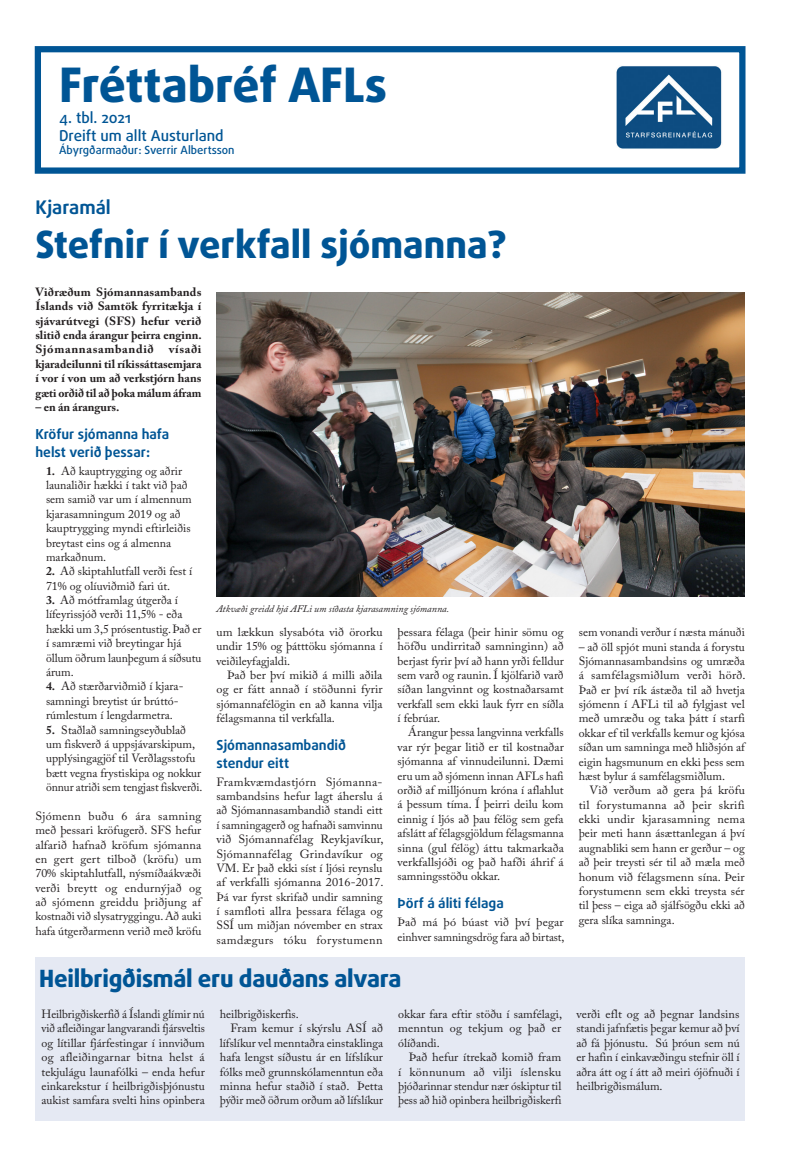
<style>
.page{position:relative;width:798px;height:1170px;background:#fff}
.page>*{position:absolute;margin:0;border:0;box-sizing:border-box;transform-origin:0 0}
.t1{font:800 47.5px "Daxline Pro";color:#005595}
.t2{font:800 37.5px "Daxline Pro";color:#005595}
.t3{font:800 23.75px "Daxline Pro";letter-spacing:-.01em;color:#005595}
.t4{font:700 18.75px "Daxline Pro";color:#005595}
.t5{font:500 15px/18px "Daxline Pro";color:#005595}
.t6{font:700 13.75px/17.5px "Daxline Pro";color:#005595}
.t7{font:11.88px/14.4px "Adobe Caslon Pro";color:#231f20;text-align:justify}
.t8{font:700 11.88px/14.4px "Adobe Caslon Pro";color:#231f20;text-align:justify}
.t9{font:500 11.25px "Daxline Pro";color:#005595}
.t10{font:italic 10px "Adobe Caslon Pro";color:#231f20}
.s1{font-weight:700}
</style>
<div class="page">
<div style="left:35px;top:956px;width:709px;height:164px;background:#e5e9f3"></div>
<div style="left:35px;top:46px;width:710px;height:128px;border:6px solid #005595"></div>
<img style="left:616px;top:66px;width:106px;height:83px">
<img style="left:216px;top:292px;width:528px;height:304px">
<h1 class="t1" style="left:59px;top:54px;width:329px">Fréttabréf AFLs</h1>
<p class="t5" style="left:59px;top:109px;width:166px">4. tbl. 2021<br>Dreift um allt Austurland</p>
<p class="t9" style="left:59px;top:143px;width:177px">Ábyrgðarmaður: Sverrir Albertsson</p>
<h3 class="t4" style="left:35px;top:195px;width:77px">Kjaramál</h3>
<h2 class="t2" style="left:35px;top:219px;width:472px">Stefnir í verkfall sjómanna?</h2>
<p class="t8" style="left:35px;top:284px;width:168px">Viðræðum Sjómannasambands Íslands við Samtök fyrritækja í sjávarútvegi (SFS) hefur verið slitið enda árangur þeirra enginn.<br>Sjómannasambandið</p>
<p class="t8" style="left:35px;top:342px;width:167px;text-indent:133px">vísaði kjaradeilunni til ríkissáttasemjara í vor í von um að verkstjórn hans gæti orðið til að þoka málum áfram</p>
<p class="t8" style="left:35px;top:399px;width:85px">– en án árangurs.</p>
<p class="t6" style="left:35px;top:425px;width:135px">Kröfur sjómanna hafa helst verið þessar:</p>
<p class="t7" style="left:46px;top:463px;width:147px;text-align:left"><span class="s1">1.</span> Að kauptrygging og aðrir launaliðir hækki í takt við það sem samið var um í almennum kjarasamningum 2019 og að kauptrygging myndi eftirleiðis breytast eins og á almenna markaðnum.</p>
<p class="t7" style="left:46px;top:564px;width:148px"><span class="s1">2.</span> Að skiptahlutfall verði fest í<br>71% og olíuviðmið fari út.</p>
<p class="t7" style="left:46px;top:592px;width:157px;text-align:left"><span class="s1">3.</span> Að mótframlag útgerða í lífeyrissjóð verði 11,5% - eða hækki um 3,5 prósentustig. Það er í samræmi við breytingar hjá öllum öðrum launþegum á síðsutu árum.</p>
<p class="t7" style="left:46px;top:679px;width:139px;text-align:left"><span class="s1">4.</span> Að stærðarviðmið í kjara&shy;samningi breytist úr brúttó&shy;rúmlestum í lengdarmetra.</p>
<p class="t7" style="left:46px;top:722px;width:158px;text-align:left"><span class="s1">5.</span> Staðlað samningseyðublað um fiskverð á uppsjávarskipum, upplýsingagjöf til Verðlagsstofu bætt vegna frystiskipa og nokkur önnur atriði sem tengjast fiskverði.</p>
<p class="t7" style="left:35px;top:808px;width:168px">Sjómenn buðu 6 ára samning með þessari kröfugerð. SFS hefur alfarið hafnað kröfum sjómanna en gert gert tilboð (kröfu) um 70% skiptahlutfall, nýsmíðaákvæði verði breytt og endurnýjað og að sjómenn greiddu þriðjung af kostnaði við slysatryggingu. Að auki hafa útgerðarmenn verið með kröfu</p>
<p class="t10" style="left:216px;top:602px;width:234px">Atkvæði greidd hjá AFLi um síðasta kjarasamning sjómanna.</p>
<p class="t7" style="left:216px;top:624px;width:167px">um lækkun slysabóta við örorku undir 15% og þátttöku sjómanna í veiðileyfagjaldi.</p>
<p class="t7" style="left:216px;top:667px;width:167px;text-indent:11px">Það ber því mikið á milli aðila og er fátt annað í stöðunni fyrir sjómannafélögin en að kanna vilja félagsmanna til verkfalla.</p>
<p class="t6" style="left:216px;top:736px;width:131px">Sjómannasambandið stendur eitt</p>
<p class="t7" style="left:216px;top:774px;width:168px">Framkvæmdastjórn Sjómanna&shy;sambandsins hefur lagt áherslu á að Sjómannasambandið standi eitt í samningagerð og hafnaði samvinnu við Sjómannafélag Reykjavíkur, Sjómannafélag Grindavíkur og VM. Er það ekki síst í ljósi reynslu af verkfalli sjómanna 2016-2017.<br>Þá var fyrst skrifað undir samning í samfloti allra þessara félaga og SSÍ um miðjan nóvember en strax samdægurs tóku forystumenn</p>
<p class="t7" style="left:397px;top:624px;width:167px">þessara félaga (þeir hinir sömu og höfðu undirritað samninginn) að berjast fyrir því að hann yrði felldur sem varð og raunin. Í kjölfarið varð síðan langvinnt og kostnaðarsamt verkfall sem ekki lauk fyrr en síðla í febrúar.</p>
<p class="t7" style="left:397px;top:725px;width:168px;text-indent:11px">Árangur þessa langvinna verkfalls var rýr þegar litið er til kostnaðar sjómanna af vinnudeilunni. Dæmi eru um að sjómenn innan AFLs hafi orðið af milljónum króna í aflahlut á þessum tíma. Í þeirri deilu kom einnig í ljós að þau félög sem gefa afslátt af félagsgjöldum félagsmanna sinna (gul félög) áttu takmarkaða verkfallsjóði og það hafði áhrif á samningsstöðu okkar.</p>
<p class="t6" style="left:397px;top:894px;width:108px">Þörf á áliti félaga</p>
<p class="t7" style="left:397px;top:915px;width:168px">Það má þó búast við því þegar einhver samningsdrög fara að birtast,</p>
<h3 class="t3" style="left:39px;top:962px;width:364px">Heilbrigðismál eru dauðans alvara</h3>
<p class="t7" style="left:42px;top:1006px;width:165px">Heilbrigðiskerfið á Íslandi glímir nú við afleiðingar langvarandi fjársveltis og lítillar fjárfestingar í innviðum og afleiðingarnar bitna helst á tekjulágu launafólki – enda hefur einkarekstur í heilbrigðisþjónustu aukist samfara svelti hins opinbera</p>
<p class="t7" style="left:220px;top:1006px;width:80px">heilbrigðiskerfis.</p>
<p class="t7" style="left:398px;top:1006px;width:165px">okkar fara eftir stöðu í samfélagi, menntun og tekjum og það er ólíðandi.</p>
<p class="t7" style="left:398px;top:1049px;width:165px;text-indent:11px">Það hefur ítrekað komið fram í könnunum að vilji íslensku þjóðarinnar stendur nær óskiptur til þess að hið opinbera heilbrigðiskerfi</p>
<p class="t7" style="left:230px;top:1021px;width:154px">Fram kemur í skýrslu ASÍ að</p>
<p class="t7" style="left:220px;top:1035px;width:165px">lífslíkur vel menntaðra einstaklinga</p>
<p class="t7" style="left:220px;top:1049px;width:165px">hafa lengst síðustu ár en lífslíkur</p>
<p class="t7" style="left:220px;top:1064px;width:165px">fólks með grunnskólamenntun eða</p>
<p class="t7" style="left:220px;top:1078px;width:165px">minna hefur staðið í stað. Þetta</p>
<p class="t7" style="left:220px;top:1092px;width:165px">þýðir með öðrum orðum að lífslíkur</p>
<p class="t7" style="left:578px;top:624px;width:167px">sem vonandi verður í næsta mánuði</p>
<p class="t7" style="left:578px;top:639px;width:168px">– að öll spjót muni standa á forystu Sjómannasambandsins og umræða á samfélagsmiðlum verði hörð.<br>Það er því rík ástæða til að hvetja sjómenn í AFLi til að fylgjast vel með umræðu og taka þátt í starfi okkar ef til verkfalls kemur og kjósa síðan um samninga með hliðsjón af eigin hagsmunum en ekki þess sem hæst bylur á samfélagsmiðlum.</p>
<p class="t7" style="left:578px;top:783px;width:167px;text-indent:11px">Við verðum að gera þá kröfu til forystumanna að þeir skrifi ekki undir kjarasamning nema þeir meti hann ásættanlegan á því augnabliki sem hann er gerður – og að þeir treysti sér til að mæla með honum við félagsmenn sína. Þeir forystumenn sem ekki treysta sér til þess – eiga að sjálfsögðu ekki að gera slíka samninga.</p>
<p class="t7" style="left:576px;top:1006px;width:165px">verði eflt og að þegnar landsins standi jafnfætis þegar kemur að því að fá þjónustu. Sú þróun sem nú er hafin í einkavæðingu stefnir öll í aðra átt og í átt að meiri ójöfnuði í heilbrigðismálum.</p>
</div>
